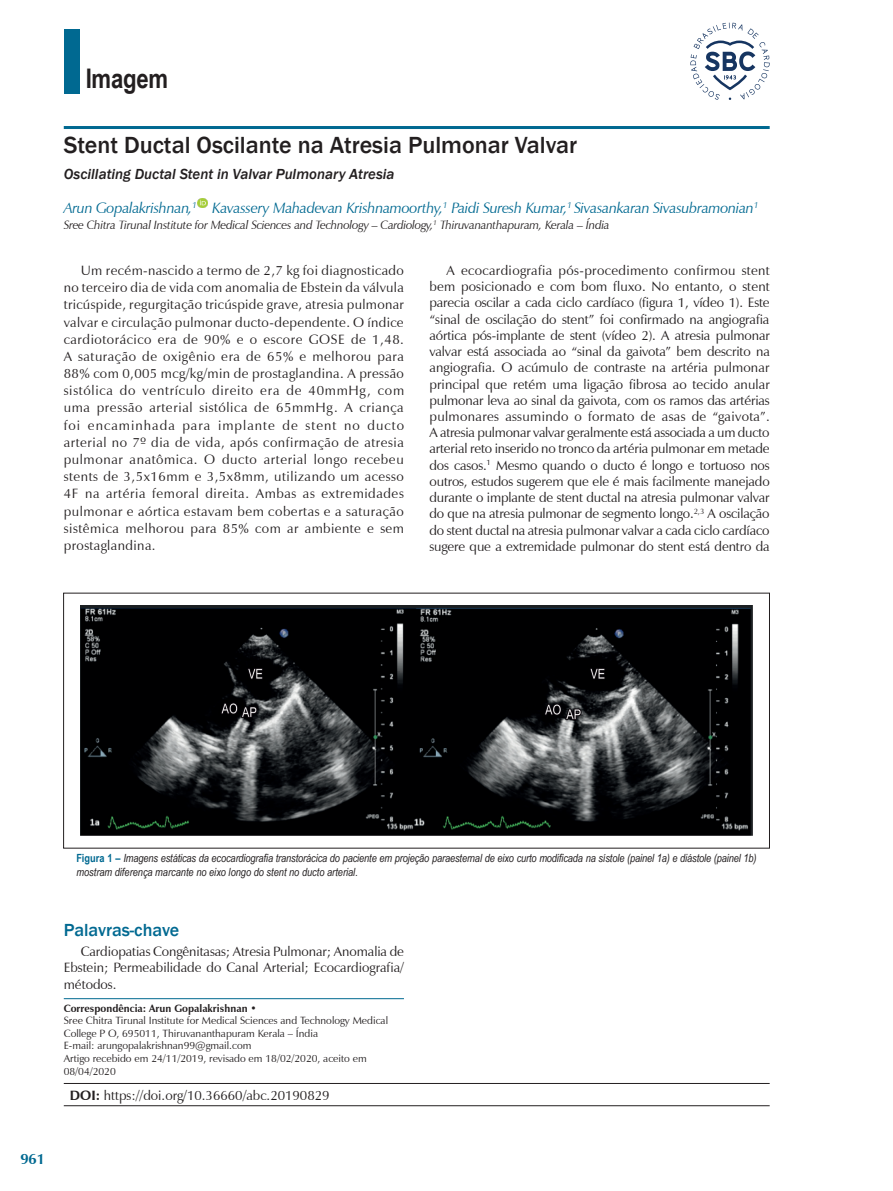
<style>
.page{position:relative;width:893px;height:1191px;background:#fff}
.page>*{position:absolute;margin:0;border:0;box-sizing:border-box;transform-origin:0 0}
.t1{font:700 27px "Arial Narrow";letter-spacing:-.01em;color:#231f20}
.t2{font:500 24px "Franklin Gothic";color:#231f20}
.t3{font:500 18px "Franklin Gothic";color:#006991}
.t4{font:italic 15px "Zapf Humanist 601 BT";letter-spacing:-.02em;color:#006991}
.t5{font:italic 500 15px "Franklin Gothic";color:#231f20}
.t6{font:700 15px "Zapf Humanist 601 BT";color:#006991}
.t7{font:13.5px/16.2px "Zapf Humanist 601 BT";color:#231f20;text-align:justify}
.t8{font:italic 12px "Zapf Humanist 601 BT";letter-spacing:-.02em;color:#231f20}
.t9{font:italic 11.25px/13.5px "Arial Narrow";letter-spacing:-.01em;color:#231f20}
.t10{font:10.5px/12.6px "Zapf Humanist 601 BT";color:#231f20}
.t11{font:700 10.5px "Zapf Humanist 601 BT";color:#231f20}
.s1{font-weight:700;font-style:normal;color:#006991}
.s2{font-weight:700}
</style>
<div class="page">
<hr style="left:64px;top:126px;width:706px;height:3px;background:#006991">
<div style="left:64px;top:29px;width:16px;height:65px;background:#006991"></div>
<svg style="left:690px;top:23px;width:80px;height:77px"></svg>
<svg style="left:198px;top:199px;width:9px;height:9px"></svg>
<hr style="left:64px;top:998px;width:340px;height:1px;background:#006991">
<hr style="left:64px;top:1083px;width:706px;height:1px;background:#231f20">
<hr style="left:64px;top:1105px;width:706px;height:1px;background:#231f20">
<img style="left:80px;top:606px;width:673px;height:229px">
<h1 class="t1" style="left:86px;top:58px;width:84px">Imagem</h1>
<h2 class="t2" style="left:64px;top:130px;width:515px">Stent Ductal Oscilante na Atresia Pulmonar Valvar</h2>
<p class="t5" style="left:64px;top:165px;width:332px">Oscillating Ductal Stent in Valvar Pulmonary Atresia</p>
<p class="t4" style="left:64px;top:199px;width:696px">Arun Gopalakrishnan,<sup>1</sup> Kavassery Mahadevan Krishnamoorthy,<sup>1</sup> Paidi Suresh Kumar,<sup>1</sup> Sivasankaran Sivasubramonian<sup>1</sup></p>
<p class="t8" style="left:64px;top:218px;width:547px">Sree Chitra Tirunal Institute for Medical Sciences and Technology – Cardiology,<sup>1</sup> Thiruvananthapuram, Kerala – Índia</p>
<p class="t7" style="left:64px;top:262px;width:342px;line-height:17.1px;text-indent:17px">Um recém-nascido a termo de 2,7 kg foi diagnosticado no terceiro dia de vida com anomalia de Ebstein da válvula tricúspide, regurgitação tricúspide grave, atresia pulmonar valvar e circulação pulmonar ducto-dependente. O índice cardiotorácico era de 90% e o escore GOSE de 1,48.<br>A saturação de oxigênio era de 65% e melhorou para 88% com 0,005 mcg/kg/min de prostaglandina. A pressão sistólica do ventrículo direito era de 40mmHg, com uma pressão arterial sistólica de 65mmHg. A criança foi encaminhada para implante de stent no ducto arterial no 7º dia de vida, após confirmação de atresia pulmonar anatômica. O ducto arterial longo recebeu stents de 3,5x16mm e 3,5x8mm, utilizando um acesso 4F na artéria femoral direita. Ambas as extremidades pulmonar e aórtica estavam bem cobertas e a saturação sistêmica melhorou para 85% com ar ambiente e sem prostaglandina.</p>
<p class="t7" style="left:429px;top:262px;width:342px;text-indent:17px">A ecocardiografia pós-procedimento confirmou stent bem posicionado e com bom fluxo. No entanto, o stent parecia oscilar a cada ciclo cardíaco (figura 1, vídeo 1). Este “sinal de oscilação do stent” foi confirmado na angiografia aórtica pós-implante de stent (vídeo 2). A atresia pulmonar valvar está associada ao “sinal da gaivota” bem descrito na angiografia. O acúmulo de contraste na artéria pulmonar principal que retém uma ligação fibrosa ao tecido anular pulmonar leva ao sinal da gaivota, com os ramos das artérias pulmonares assumindo o formato de asas de “gaivota”.<br>A atresia pulmonar valvar geralmente está associada a um ducto arterial reto inserido no tronco da artéria pulmonar em metade dos casos.<sup>1</sup> Mesmo quando o ducto é longo e tortuoso nos outros, estudos sugerem que ele é mais facilmente manejado durante o implante de stent ductal na atresia pulmonar valvar do que na atresia pulmonar de segmento longo.<sup>2,3</sup> A oscilação do stent ductal na atresia pulmonar valvar a cada ciclo cardíaco sugere que a extremidade pulmonar do stent está dentro da</p>
<p class="t6" style="left:20px;top:1149px;width:26px">961</p>
<p class="t9" style="left:76px;top:851px;width:682px"><span class="s1">Figura 1 –</span> Imagens estáticas da ecocardiografia transtorácica do paciente em projeção paraesternal de eixo curto modificada na sístole (painel 1a) e diástole (painel 1b) mostram diferença marcante no eixo longo do stent no ducto arterial.</p>
<h3 class="t3" style="left:64px;top:918px;width:117px">Palavras-chave</h3>
<p class="t7" style="left:64px;top:943px;width:342px;text-indent:17px">Cardiopatias Congênitasas; Atresia Pulmonar; Anomalia de Ebstein; Permeabilidade do Canal Arterial; Ecocardiografia/ métodos.</p>
<p class="t11" style="left:64px;top:1001px;width:194px">Correspondência: Arun Gopalakrishnan •</p>
<p class="t10" style="left:64px;top:1014px;width:326px">Sree Chitra Tirunal Institute for Medical Sciences and Technology Medical College P O, 695011, Thiruvananthapuram Kerala – Índia<br>E-mail: arungopalakrishnan99@gmail.com<br>Artigo recebido em 24/11/2019, revisado em 18/02/2020, aceito em 08/04/2020</p>
<p class="t7" style="left:70px;top:1087px;width:261px"><span class="s2">DOI:</span> https://doi.org/10.36660/abc.20190829</p>
</div>
